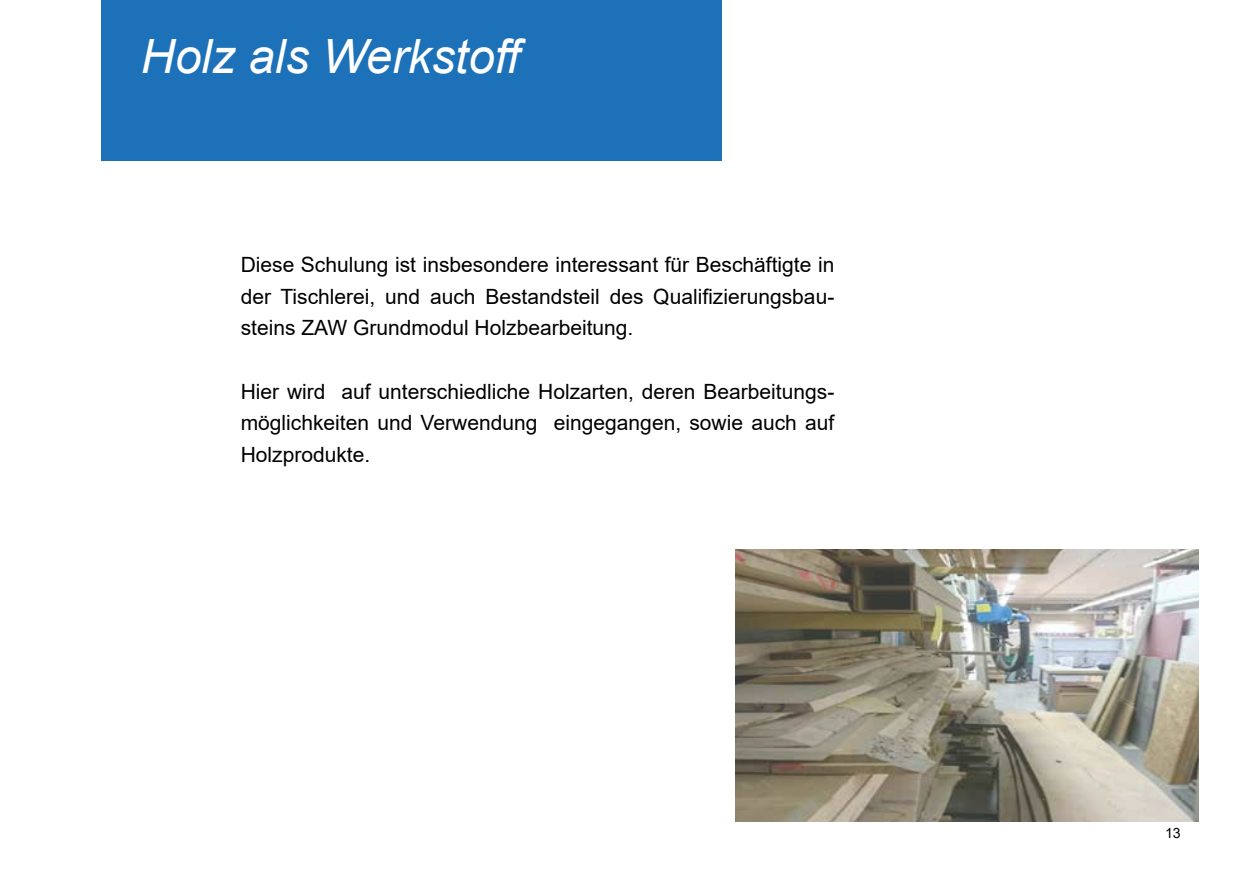
<style>
.page{position:relative;width:1241px;height:874px;background:#fff}
.page>*{position:absolute;margin:0;border:0;box-sizing:border-box;transform-origin:0 0}
.t1{font:italic 47.25px "Arial";color:#fff}
.t2{font:21px/31.5px "Arial";color:#000;text-align:justify}
.t3{font:14.17px "Arial";color:#000}
</style>
<div class="page">
<div style="left:101px;top:0;width:620px;height:161px;background:#1d71b8"></div>
<img style="left:735px;top:549px;width:463px;height:271px">
<h1 class="t1" style="left:141px;top:26px;width:386px">Holz als Werkstoff</h1>
<p class="t2" style="left:241px;top:249px;width:595px">Diese Schulung ist insbesondere interessant für Beschäftigte in der Tischlerei, und auch Bestandsteil des Qualifizierungsbau&shy;steins ZAW Grundmodul Holzbearbeitung.</p>
<p class="t2" style="left:241px;top:375px;width:595px">Hier wird auf unterschiedliche Holzarten, deren Bearbeitungs&shy;möglichkeiten und Verwendung eingegangen, sowie auch auf Holzprodukte.</p>
<p class="t3" style="left:1164px;top:823px;width:17px">13</p>
</div>
